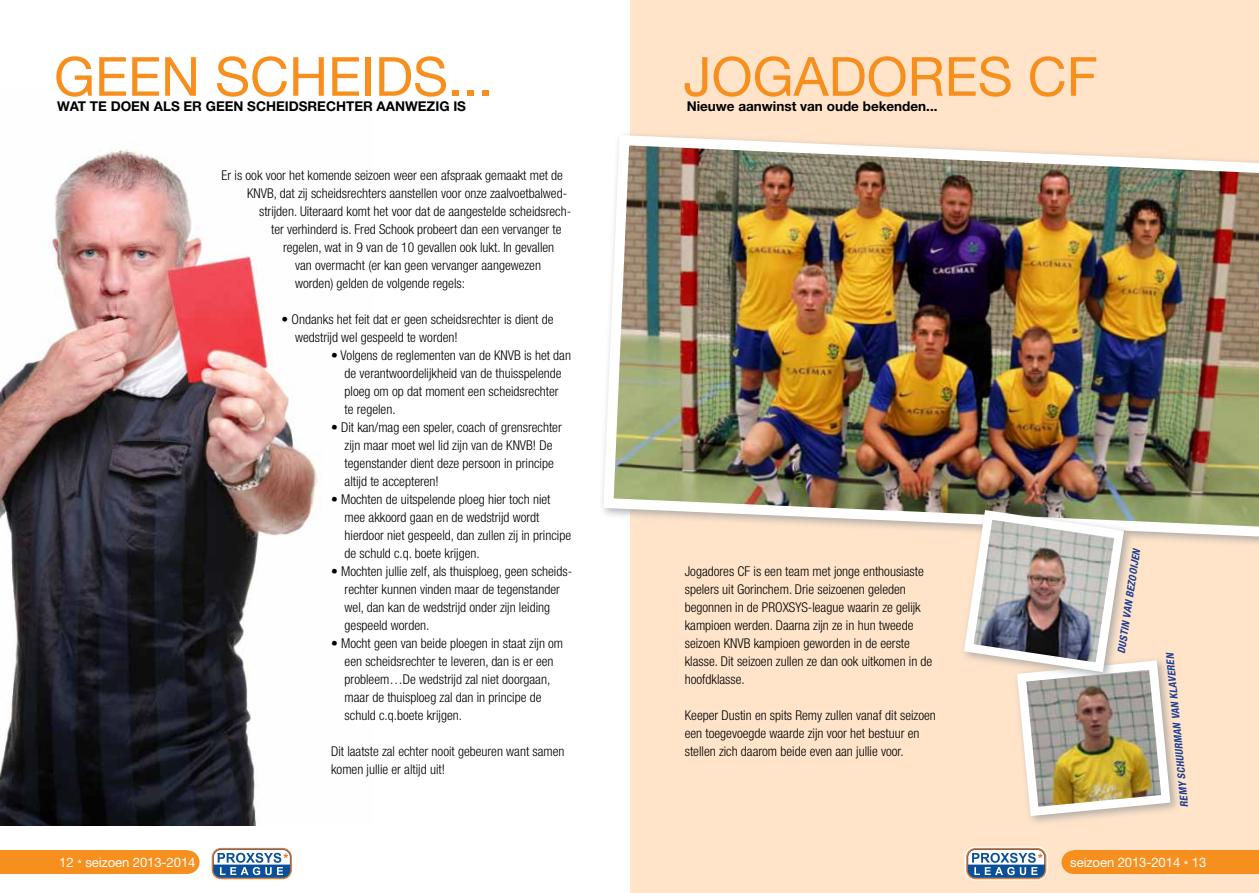
<style>
.page{position:relative;width:1259px;height:893px;background:#fff}
.page>*{position:absolute;margin:0;border:0;box-sizing:border-box;transform-origin:0 0}
.t1{font:54px "Helvetica Neue LT Std";color:#f78f1e}
.t2{font:300 condensed 13.5px/18px "Helvetica Neue LT Std";color:#000}
.t3{font:700 13.5px "Helvetica Neue LT Std";color:#000}
.t4{font:13.2px "Helvetica Neue LT Std";letter-spacing:-.01em;color:#fff}
.t5{font:italic 700 condensed 10.5px "Helvetica Neue LT Std";color:#1c3e94}
</style>
<div class="page">
<img style="left:0;top:149px;width:318px;height:676px">
<div style="left:630px;top:0;width:629px;height:893px;background:#ffe4ca"></div>
<img style="left:602px;top:134px;width:657px;height:408px">
<img style="left:959px;top:505px;width:216px;height:316px">
<div style="left:1074px;top:850px;width:185px;height:24px;background:#f78f1e"></div>
<div style="left:1061px;top:850px;width:24px;height:24px;background:#f78f1e;border-radius:50%"></div>
<div style="left:964px;top:847px;width:83px;height:33px;background:#fff;border-radius:10px"></div>
<svg style="left:966px;top:848px;width:80px;height:31px"></svg>
<div style="left:0;top:850px;width:187px;height:24px;background:#f78f1e"></div>
<div style="left:176px;top:850px;width:24px;height:24px;background:#f78f1e;border-radius:50%"></div>
<svg style="left:210px;top:847px;width:83px;height:33px"></svg>
<svg style="left:212px;top:848px;width:80px;height:31px"></svg>
<h1 class="t1" style="left:54px;top:44px;width:440px">GEEN SCHEIDS...</h1>
<p class="t3" style="left:57px;top:98px;width:410px">WAT TE DOEN ALS ER GEEN SCHEIDSRECHTER AANWEZIG IS</p>
<p class="t2" style="left:222px;top:166px;width:343px">Er is ook voor het komende seizoen weer een afspraak gemaakt met de</p>
<p class="t2" style="left:247px;top:184px;width:321px">KNVB, dat zij scheidsrechters aanstellen voor onze zaalvoetbalwed-</p>
<p class="t2" style="left:259px;top:202px;width:314px">strijden. Uiteraard komt het voor dat de aangestelde scheidsrech-</p>
<p class="t2" style="left:271px;top:220px;width:292px">ter verhinderd is. Fred Schook probeert dan een vervanger te</p>
<p class="t2" style="left:283px;top:238px;width:273px">regelen, wat in 9 van de 10 gevallen ook lukt. In gevallen</p>
<p class="t2" style="left:295px;top:256px;width:247px">van overmacht (er kan geen vervanger aangewezen</p>
<p class="t2" style="left:295px;top:274px;width:171px">worden) gelden de volgende regels:</p>
<p class="t2" style="left:295px;top:310px;width:260px;text-indent:-14px">• Ondanks het feit dat er geen scheidsrechter is dient de wedstrijd wel gespeeld te worden!</p>
<p class="t2" style="left:345px;top:346px;width:228px;text-indent:-14px">• Volgens de reglementen van de KNVB is het dan de verantwoordelijkheid van de thuisspelende ploeg om op dat moment een scheidsrechter<br>te regelen.</p>
<p class="t2" style="left:345px;top:418px;width:219px;text-indent:-14px">• Dit kan/mag een speler, coach of grensrechter zijn maar moet wel lid zijn van de KNVB! De tegenstander dient deze persoon in principe altijd te accepteren!</p>
<p class="t2" style="left:345px;top:490px;width:228px;text-indent:-14px">• Mochten de uitspelende ploeg hier toch niet mee akkoord gaan en de wedstrijd wordt hierdoor niet gespeeld, dan zullen zij in principe de schuld c.q. boete krijgen.</p>
<p class="t2" style="left:345px;top:562px;width:229px;text-indent:-14px">• Mochten jullie zelf, als thuisploeg, geen scheids&shy;rechter kunnen vinden maar de tegenstander wel, dan kan de wedstrijd onder zijn leiding gespeeld worden.</p>
<p class="t2" style="left:345px;top:634px;width:220px;text-indent:-14px">• Mocht geen van beide ploegen in staat zijn om een scheidsrechter te leveren, dan is er een probleem…De wedstrijd zal niet doorgaan, maar de thuisploeg zal dan in principe de schuld c.q.boete krijgen.</p>
<p class="t2" style="left:331px;top:742px;width:235px">Dit laatste zal echter nooit gebeuren want samen komen jullie er altijd uit!</p>
<h1 class="t1" style="left:683px;top:44px;width:416px">JOGADORES CF</h1>
<p class="t3" style="left:686px;top:98px;width:252px">Nieuwe aanwinst van oude bekenden...</p>
<p class="t2" style="left:685px;top:562px;width:249px">Jogadores CF is een team met jonge enthousiaste spelers uit Gorinchem. Drie seizoenen geleden begonnen in de PROXSYS-league waarin ze gelijk kampioen werden. Daarna zijn ze in hun tweede seizoen KNVB kampioen geworden in de eerste klasse. Dit seizoen zullen ze dan ook uitkomen in de hoofdklasse.</p>
<p class="t2" style="left:685px;top:706px;width:253px">Keeper Dustin en spits Remy zullen vanaf dit seizoen een toegevoegde waarde zijn voor het bestuur en stellen zich daarom beide even aan jullie voor.</p>
<p class="t5" style="left:1114px;top:652px;width:107px;rotate:-81deg">Dustin van Bezooijen</p>
<p class="t5" style="left:1177px;top:808px;width:156px;rotate:-95deg">Rem y Schuurm an van Klaveren</p>
<p class="t4" style="left:59px;top:854px;width:138px">12 * SEIZOEN 2013-2014</p>
<p class="t4" style="left:1070px;top:854px;width:138px">SEIZOEN 2013-2014 * 13</p>
</div>
